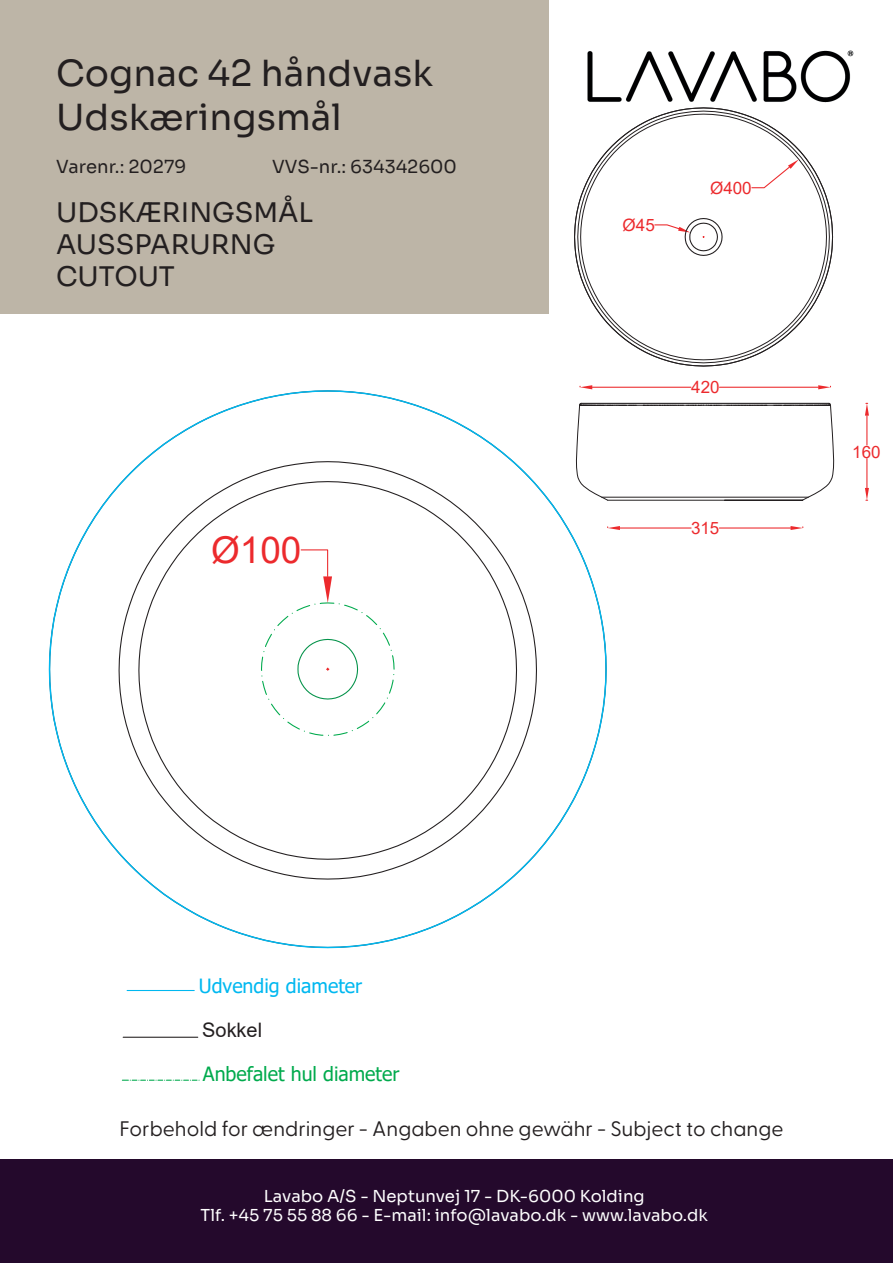
<style>
.page{position:relative;width:893px;height:1263px;background:#fff}
.page>*{position:absolute;margin:0;border:0;box-sizing:border-box;transform-origin:0 0}
.t1{font:36.9px "Arial";color:#ec2a2d}
.t2{font:36px/43.2px "Sora";color:#231f20}
.t3{font:27px/32.4px "Sora";color:#231f20}
.t4{font:21px "Greycliff CF";color:#231f20}
.t5{font:19.95px "Arial";color:#231f20}
.t6{font:19.65px "Tahoma";color:#00aa4d}
.t7{font:19.65px "Tahoma";color:#00b8f0}
.t8{font:18px "Sora";color:#231f20}
.t9{font:17.1px "Arial";color:#ec2a2d}
.t10{font:16.95px "Arial";color:#ec2a2d}
.t11{font:16.5px/19.8px "Sora";color:#fff;text-align:center}
</style>
<div class="page">
<div style="left:0;top:1159px;width:892px;height:103px;background:#24092c"></div>
<div style="left:0;top:0;width:548px;height:313px;background:#bdb5a7"></div>
<img style="left:587px;top:50px;width:267px;height:53px">
<hr style="left:123px;top:1037px;width:75px;height:1px;background:#231f20">
<hr style="left:127px;top:990px;width:67px;height:1px;background:#00b8f0">
<svg style="left:122px;top:1080px;width:78px;height:1px"></svg>
<svg style="left:48px;top:389px;width:559px;height:560px"></svg>
<svg style="left:118px;top:461px;width:420px;height:419px"></svg>
<svg style="left:138px;top:480px;width:380px;height:380px"></svg>
<svg style="left:260px;top:549px;width:135px;height:187px"></svg>
<svg style="left:574px;top:107px;width:259px;height:260px"></svg>
<svg style="left:580px;top:113px;width:247px;height:248px"></svg>
<svg style="left:751px;top:159px;width:48px;height:30px"></svg>
<svg style="left:654px;top:217px;width:69px;height:39px"></svg>
<svg style="left:576px;top:402px;width:258px;height:99px"></svg>
<hr style="left:719px;top:387px;width:99px;height:1px;background:#ec2a2d">
<hr style="left:592px;top:387px;width:99px;height:1px;background:#ec2a2d">
<svg style="left:579px;top:385px;width:13px;height:4px"></svg>
<svg style="left:818px;top:385px;width:13px;height:4px"></svg>
<svg style="left:865px;top:403px;width:4px;height:42px"></svg>
<svg style="left:865px;top:459px;width:4px;height:42px"></svg>
<hr style="left:719px;top:527px;width:72px;height:1px;background:#ec2a2d">
<hr style="left:620px;top:527px;width:71px;height:1px;background:#ec2a2d">
<svg style="left:607px;top:526px;width:13px;height:4px"></svg>
<svg style="left:791px;top:526px;width:12px;height:4px"></svg>
<hr style="left:725px;top:500px;width:78px;height:1px;background:#231f20">
<hr style="left:602px;top:497px;width:206px;height:1px;background:#231f20">
<hr style="left:608px;top:500px;width:117px;height:1px;background:#231f20">
<h2 class="t2" style="left:56px;top:49px;width:378px">Cognac 42 håndvask<br>Udskæringsmål</h2>
<p class="t8" style="left:56px;top:152px;width:132px">Varenr.: 20279</p>
<p class="t8" style="left:272px;top:152px;width:186px">VVS-nr.: 634342600</p>
<h3 class="t3" style="left:56px;top:193px;width:259px">UDSKÆRINGSMÅL<br>AUSSPARURNG<br>CUTOUT</h3>
<h1 class="t1" style="left:211px;top:524px;width:92px">Ø100</h1>
<p class="t9" style="left:623px;top:213px;width:34px">Ø45</p>
<p class="t9" style="left:710px;top:176px;width:43px">Ø400</p>
<p class="t10" style="left:691px;top:376px;width:30px">420</p>
<p class="t10" style="left:691px;top:516px;width:30px">315</p>
<p class="t10" style="left:852px;top:440px;width:30px">160</p>
<p class="t7" style="left:199px;top:973px;width:165px">Udvendig diameter</p>
<p class="t5" style="left:202px;top:1017px;width:61px">Sokkel</p>
<p class="t6" style="left:203px;top:1060px;width:198px">Anbefalet hul diameter</p>
<p class="t4" style="left:119px;top:1112px;width:666px">Forbehold for ændringer - Angaben ohne gewähr - Subject to change</p>
<p class="t11" style="left:201px;top:1184px;width:509px">Lavabo A/S - Neptunvej 17 - DK-6000 Kolding<br>Tlf. +45 75 55 88 66 - E-mail: info@lavabo.dk - www.lavabo.dk</p>
</div>
